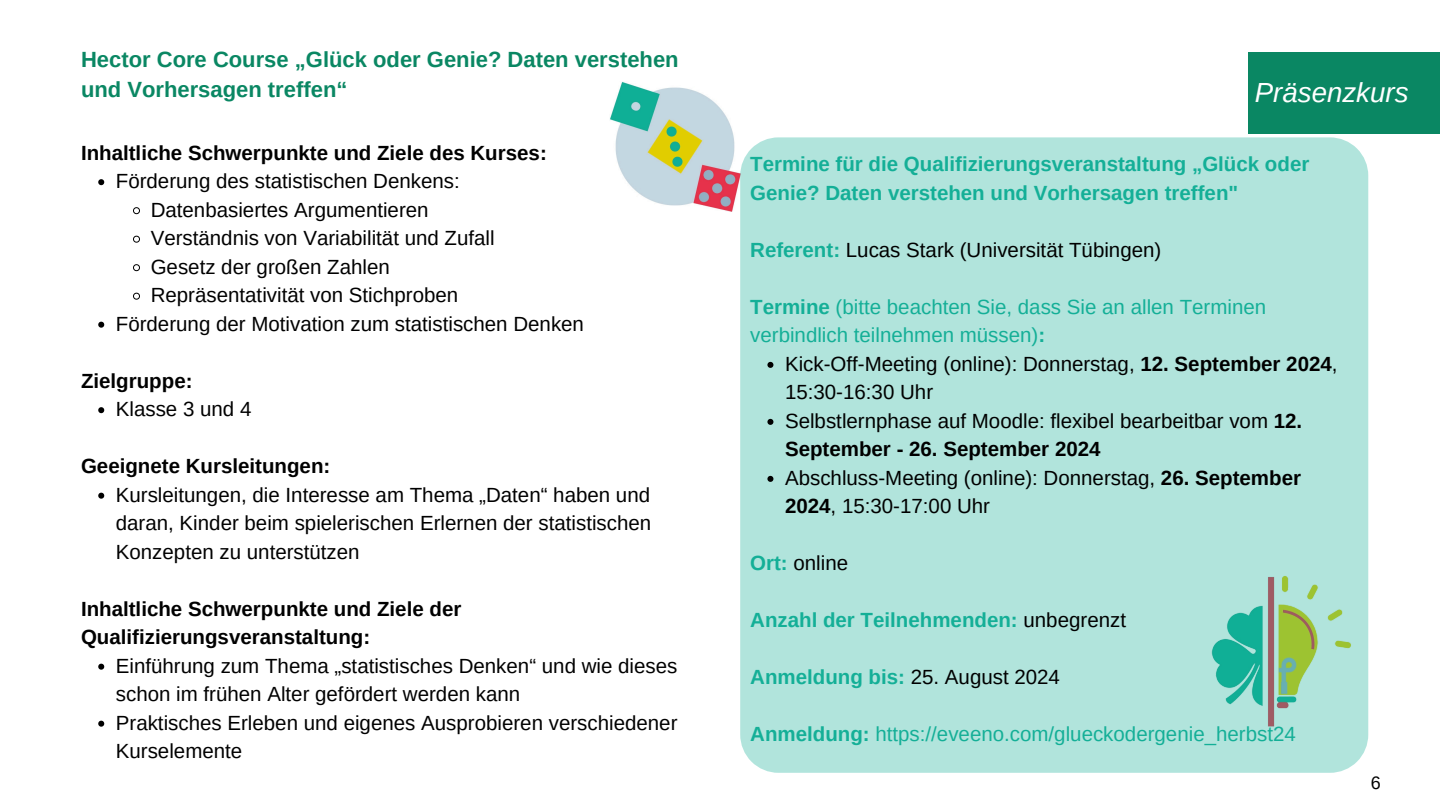
<style>
.page{position:relative;width:1440px;height:810px;background:#fff}
.page>*{position:absolute;margin:0;border:0;box-sizing:border-box;transform-origin:0 0}
.t1{font:italic 27.7px "Arimo";color:#fff}
.t2{font:700 22px/30.8px "Arimo";color:#0a8763}
.t3{font:20.5px/28.5px "Arimo";color:#000}
.t4{font:700 20.5px/28.5px "Arimo";color:#14af97}
.t5{font:700 20.5px/28.5px "Arimo";color:#000}
.t6{font:20.5px/28.5px "Arimo";color:#14af97}
.t7{font:18px "Arimo";color:#000}
.s1{font-weight:700;color:#14af97}
.s2{font-weight:700}
.s3{font-weight:400;color:#000}
</style>
<div class="page">
<div style="left:1249px;top:52px;width:191px;height:82px;background:#0a8763"></div>
<img style="left:610px;top:82px;width:130px;height:130px">
<div style="left:740px;top:137px;width:628px;height:636px;background:#b1e4dc"></div>
<svg style="left:767px;top:362px;width:6px;height:6px"></svg>
<svg style="left:767px;top:419px;width:6px;height:6px"></svg>
<svg style="left:767px;top:476px;width:6px;height:6px"></svg>
<svg style="left:98px;top:179px;width:6px;height:6px"></svg>
<svg style="left:133px;top:207px;width:7px;height:8px"></svg>
<svg style="left:133px;top:235px;width:7px;height:8px"></svg>
<svg style="left:133px;top:264px;width:7px;height:8px"></svg>
<svg style="left:133px;top:292px;width:7px;height:8px"></svg>
<svg style="left:98px;top:322px;width:6px;height:6px"></svg>
<svg style="left:98px;top:407px;width:6px;height:6px"></svg>
<svg style="left:98px;top:493px;width:6px;height:6px"></svg>
<svg style="left:98px;top:664px;width:6px;height:6px"></svg>
<svg style="left:98px;top:721px;width:6px;height:6px"></svg>
<p class="t2" style="left:81px;top:44px;width:599px">Hector Core Course „Glück oder Genie? Daten verstehen und Vorhersagen treffen“</p>
<p class="t5" style="left:81px;top:138px;width:467px">Inhaltliche Schwerpunkte und Ziele des Kurses:</p>
<h3 class="t3" style="left:116px;top:167px;width:346px">Förderung des statistischen Denkens:</h3>
<p class="t3" style="left:151px;top:195px;width:279px">Datenbasiertes Argumentieren</p>
<h1 class="t3" style="left:151px;top:224px;width:346px">Verständnis von Variabilität und Zufall</h1>
<h4 class="t3" style="left:151px;top:252px;width:241px">Gesetz der großen Zahlen</h4>
<p class="t3" style="left:151px;top:281px;width:309px">Repräsentativität von Stichproben</p>
<p class="t3" style="left:116px;top:309px;width:470px">Förderung der Motivation zum statistischen Denken</p>
<p class="t5" style="left:81px;top:366px;width:113px">Zielgruppe:</p>
<p class="t3" style="left:116px;top:395px;width:137px">Klasse 3 und 4</p>
<p class="t5" style="left:81px;top:452px;width:251px">Geeignete Kursleitungen:</p>
<p class="t3" style="left:116px;top:480px;width:537px;text-align:justify">Kursleitungen, die Interesse am Thema „Daten“ haben und daran, Kinder beim spielerischen Erlernen der statistischen Konzepten zu unterstützen</p>
<p class="t5" style="left:81px;top:594px;width:382px">Inhaltliche Schwerpunkte und Ziele der<br>Qualifizierungsveranstaltung:</p>
<p class="t3" style="left:116px;top:651px;width:563px">Einführung zum Thema „statistisches Denken“ und wie dieses schon im frühen Alter gefördert werden kann</p>
<p class="t3" style="left:116px;top:708px;width:563px">Praktisches Erleben und eigenes Ausprobieren verschiedener<br>Kurselemente</p>
<h4 class="t1" style="left:1255px;top:77px;width:155px">Präsenzkurs</h4>
<p class="t4" style="left:750px;top:150px;width:561px">Termine für die Qualifizierungsveranstaltung „Glück oder<br>Genie? Daten verstehen und Vorhersagen treffen"</p>
<p class="t3" style="left:750px;top:236px;width:413px"><span class="s1">Referent:</span> Lucas Stark (Universität Tübingen)</p>
<p class="t6" style="left:750px;top:293px;width:518px"><span class="s2">Termine</span> (bitte beachten Sie, dass Sie an allen Terminen verbindlich teilnehmen müssen)<span class="s2">:</span></p>
<p class="t3" style="left:785px;top:350px;width:554px">Kick-Off-Meeting (online): Donnerstag, <span class="s2">12. September 2024</span>,<br>15:30-16:30 Uhr</p>
<h4 class="t3" style="left:785px;top:407px;width:519px">Selbstlernphase auf Moodle: flexibel bearbeitbar vom <span class="s2">12.<br>September - 26. September 2024</span></h4>
<p class="t3" style="left:785px;top:464px;width:518px">Abschluss-Meeting (online): Donnerstag, <span class="s2">26. September<br>2024</span>, 15:30-17:00 Uhr</p>
<h4 class="t3" style="left:750px;top:549px;width:99px"><span class="s1">Ort:</span> online</h4>
<p class="t4" style="left:750px;top:606px;width:377px">Anzahl der Teilnehmenden: <span class="s3">unbegrenzt</span></p>
<h4 class="t4" style="left:750px;top:663px;width:311px">Anmeldung bis: <span class="s3">25. August 2024</span></h4>
<p class="t6" style="left:750px;top:720px;width:547px"><span class="s2">Anmeldung:</span> https://eveeno.com/glueckodergenie_herbst24</p>
<p class="t7" style="left:1371px;top:773px;width:12px">6</p>
</div>
